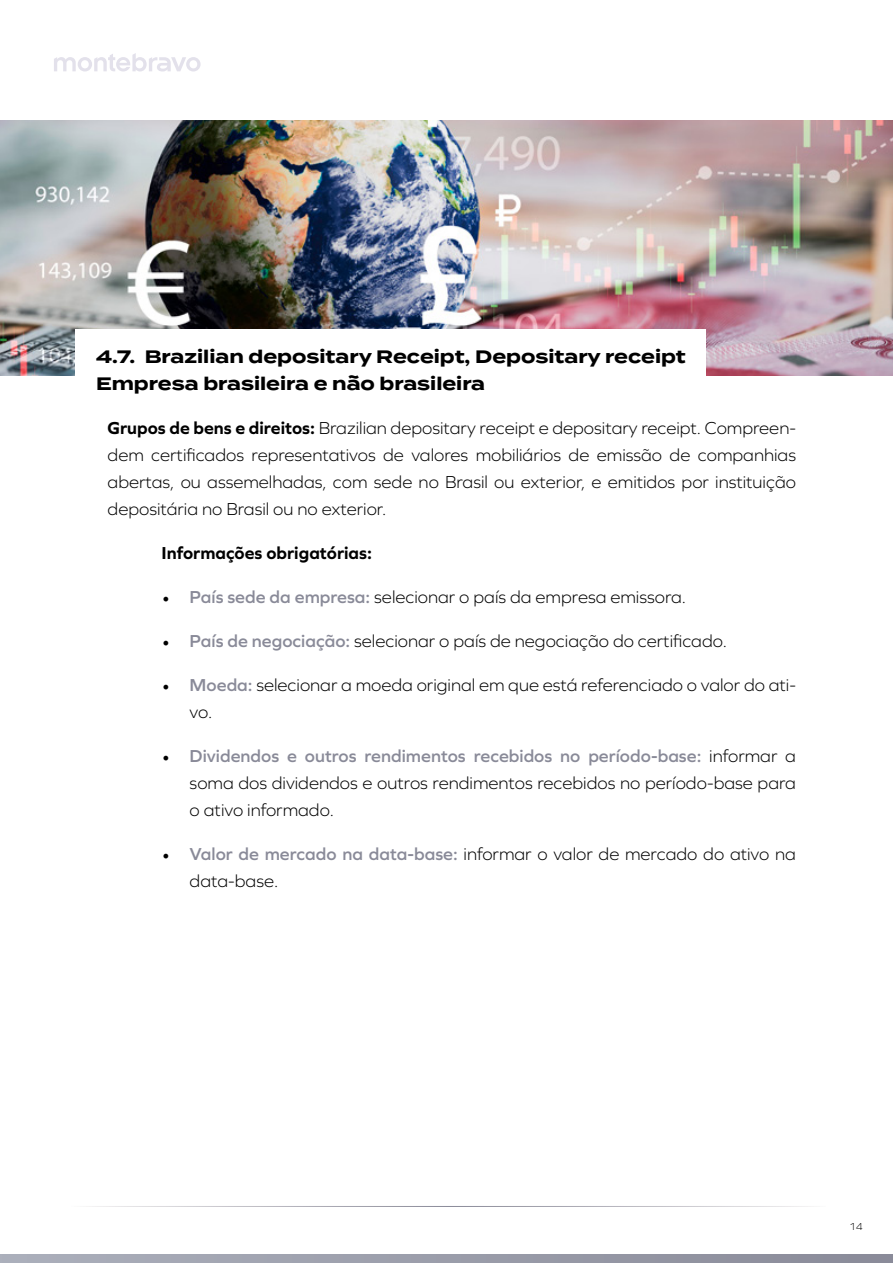
<style>
.page{position:relative;width:893px;height:1263px;background:#fff}
.page>*{position:absolute;margin:0;border:0;box-sizing:border-box;transform-origin:0 0}
.t1{font:300 18px/27px "Graphie";color:#000;text-align:justify}
.t2{font:700 18px/27px "Termina";color:#000}
.t3{font:700 18px "Graphie";color:#000}
.t4{font:300 10.5px "Graphie";color:#000}
.s1{font-weight:700}
.s2{font-family:"Minion Pro";font-weight:400}
.s3{font-weight:600;color:#898a98}
</style>
<div class="page">
<svg style="left:0;top:1255px;width:893px;height:8px"></svg>
<svg style="left:54px;top:53px;width:147px;height:18px"></svg>
<img style="left:0;top:121px;width:893px;height:255px">
<div style="left:76px;top:329px;width:630px;height:53px;background:#fff"></div>
<p class="t2" style="left:96px;top:343px;width:591px">4.7. Brazilian depositary Receipt, Depositary receipt<br>Empresa brasileira e não brasileira</p>
<p class="t1" style="left:108px;top:414px;width:690px"><span class="s1">Grupos de bens e direitos:</span> Brazilian depositary receipt e depositary receipt. Compreen&shy;dem certificados representativos de valores mobiliários de emissão de companhias abertas, ou assemelhadas, com sede no Brasil ou exterior, e emitidos por instituição depositária no Brasil ou no exterior.</p>
<p class="t3" style="left:162px;top:542px;width:212px">Informações obrigatórias:</p>
<p class="t1" style="left:163px;top:583px;width:525px"><span class="s2">•</span> <span class="s3">País sede da empresa:</span> selecionar o país da empresa emissora.</p>
<p class="t1" style="left:163px;top:627px;width:566px"><span class="s2">•</span> <span class="s3">País de negociação:</span> selecionar o país de negociação do certificado.</p>
<p class="t1" style="left:190px;top:671px;width:608px;text-indent:-27px"><span class="s2">•</span> <span class="s3">Moeda:</span> selecionar a moeda original em que está referenciado o valor do ati&shy;vo.</p>
<p class="t1" style="left:190px;top:742px;width:608px;text-indent:-27px"><span class="s2">•</span> <span class="s3">Dividendos e outros rendimentos recebidos no período-base:</span> informar a soma dos dividendos e outros rendimentos recebidos no período-base para o ativo informado.</p>
<p class="t1" style="left:190px;top:840px;width:608px;text-indent:-27px"><span class="s2">•</span> <span class="s3">Valor de mercado na data-base:</span> informar o valor de mercado do ativo na data-base.</p>
<p class="t4" style="left:849px;top:1221px;width:15px">14</p>
</div>
